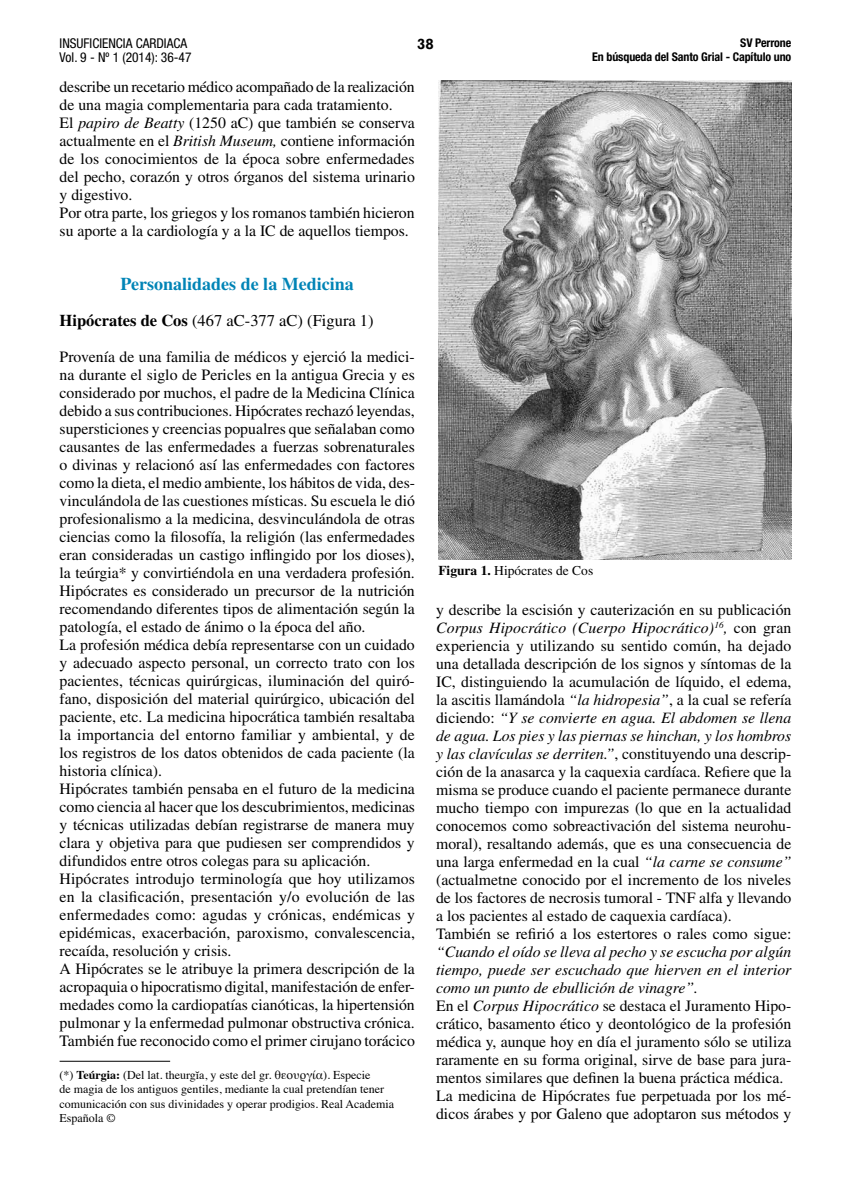
<style>
.page{position:relative;width:851px;height:1191px;background:#fff}
.page>*{position:absolute;margin:0;border:0;box-sizing:border-box;transform-origin:0 0}
.t1{font:700 18px "Times LT Std";color:#0084b6}
.t2{font:16.5px "Times LT Std";color:#000}
.t3{font:15.75px/18px "Times LT Std";color:#000}
.t4{font:700 15px "Rockwell";color:#000}
.t5{font:condensed 13.5px/14.4px "Helvetica Neue LT Std";color:#000}
.t6{font:13.5px "Times LT Std";color:#000}
.t7{font:12px/14.4px "Times";color:#000}
.t8{font:700 condensed 12px/14.4px "Helvetica Neue LT Std";letter-spacing:-.01em;color:#000;text-align:right}
.t9{font:12px "Times LT Std";color:#000}
.s1{font-style:italic}
.s2{font-weight:700}
.s3{font-family:"Times LT Std"}
</style>
<div class="page">
<hr style="left:60px;top:1060px;width:110px;height:1px;background:#000">
<img style="left:438px;top:81px;width:353px;height:478px">
<p class="t5" style="left:60px;top:36px;width:133px">INSUFICIENCIA CARDIACA<br>Vol. 9 - Nº 1 (2014): 36-47</p>
<p class="t4" style="left:417px;top:34px;width:18px">38</p>
<p class="t8" style="left:592px;top:35px;width:201px">SV Perrone<br>En búsqueda del Santo Grial - Capítulo uno</p>
<p class="t3" style="left:60px;top:77px;width:357px">describe un recetario médico acompañado de la realización de una magia complementaria para cada tratamiento.<br>El <span class="s1">papiro de Beatty</span> (1250 aC) que también se conserva actualmente en el <span class="s1">British Museum,</span> contiene información de los conocimientos de la época sobre enfermedades del pecho, corazón y otros órganos del sistema urinario y digestivo.<br>Por otra parte, los griegos y los romanos también hicieron su aporte a la cardiología y a la IC de aquellos tiempos.</p>
<p class="t1" style="left:120px;top:273px;width:235px">Personalidades de la Medicina</p>
<p class="t2" style="left:60px;top:311px;width:315px"><span class="s2">Hipócrates de Cos</span> (467 aC-377 aC) (Figura 1)</p>
<p class="t3" style="left:60px;top:347px;width:357px">Provenía de una familia de médicos y ejerció la medici&shy;na durante el siglo de Pericles en la antigua Grecia y es considerado por muchos, el padre de la Medicina Clínica debido a sus contribuciones. Hipócrates rechazó leyendas, supersticiones y creencias popualres que señalaban como causantes de las enfermedades a fuerzas sobrenaturales o divinas y relacionó así las enfermedades con factores como la dieta, el medio ambiente, los hábitos de vida, des&shy;vinculándola de las cuestiones místicas. Su escuela le dió profesionalismo a la medicina, desvinculándola de otras ciencias como la filosofía, la religión (las enfermedades eran consideradas un castigo inflingido por los dioses), la teúrgia* y convirtiéndola en una verdadera profesión.<br>Hipócrates es considerado un precursor de la nutrición recomendando diferentes tipos de alimentación según la patología, el estado de ánimo o la época del año.<br>La profesión médica debía representarse con un cuidado y adecuado aspecto personal, un correcto trato con los pacientes, técnicas quirúrgicas, iluminación del quiró&shy;fano, disposición del material quirúrgico, ubicación del paciente, etc. La medicina hipocrática también resaltaba la importancia del entorno familiar y ambiental, y de los registros de los datos obtenidos de cada paciente (la historia clínica).<br>Hipócrates también pensaba en el futuro de la medicina como ciencia al hacer que los descubrimientos, medicinas y técnicas utilizadas debían registrarse de manera muy clara y objetiva para que pudiesen ser comprendidos y difundidos entre otros colegas para su aplicación.<br>Hipócrates introdujo terminología que hoy utilizamos en la clasificación, presentación y/o evolución de las enfermedades como: agudas y crónicas, endémicas y epidémicas, exacerbación, paroxismo, convalescencia, recaída, resolución y crisis.<br>A Hipócrates se le atribuye la primera descripción de la acropaquia o hipocratismo digital, manifestación de enfer&shy;medades como la cardiopatías cianóticas, la hipertensión pulmonar y la enfermedad pulmonar obstructiva crónica.<br>También fue reconocido como el primer cirujano torácico</p>
<p class="t6" style="left:438px;top:563px;width:156px"><span class="s2">Figura 1.</span> Hipócrates de Cos</p>
<p class="t3" style="left:436px;top:600px;width:357px">y describe la escisión y cauterización en su publicación <span class="s1">Corpus Hipocrático (Cuerpo Hipocrático)</span><sup>16</sup><span class="s1">,</span> con gran experiencia y utilizando su sentido común, ha dejado una detallada descripción de los signos y síntomas de la IC, distinguiendo la acumulación de líquido, el edema, la ascitis llamándola <span class="s1">“la hidropesia”</span>, a la cual se refería diciendo: <span class="s1">“Y se convierte en agua. El abdomen se llena de agua. Los pies y las piernas se hinchan, y los hombros y las clavículas se derriten.”</span>, constituyendo una descrip&shy;ción de la anasarca y la caquexia cardíaca. Refiere que la misma se produce cuando el paciente permanece durante mucho tiempo con impurezas (lo que en la actualidad conocemos como sobreactivación del sistema neurohu&shy;moral), resaltando además, que es una consecuencia de una larga enfermedad en la cual <span class="s1">“la carne se consume” </span>(actualmetne conocido por el incremento de los niveles de los factores de necrosis tumoral - TNF alfa y llevando a los pacientes al estado de caquexia cardíaca).<br>También se refirió a los estertores o rales como sigue:</p>
<p class="t3" style="left:436px;top:942px;width:357px"><span class="s1">“Cuando el oído se lleva al pecho y se escucha por algún tiempo, puede ser escuchado que hierven en el interior como un punto de ebullición de vinagre”.<br></span>En el <span class="s1">Corpus Hipocrático</span> se destaca el Juramento Hipo&shy;crático, basamento ético y deontológico de la profesión médica y, aunque hoy en día el juramento sólo se utiliza raramente en su forma original, sirve de base para jura&shy;mentos similares que definen la buena práctica médica.<br>La medicina de Hipócrates fue perpetuada por los mé&shy;dicos árabes y por Galeno que adoptaron sus métodos y</p>
<p class="t7" style="left:60px;top:1066px;width:336px">(*) <span class="s2">Teúrgia:</span> (Del lat. theurgĭa, y este del gr. θεουργία). Especie<br>de magia de los antiguos gentiles, mediante la cual pretendían tener comunicación con sus divinidades y operar prodigios. <span class="s3">Real Academia</span></p>
<p class="t9" style="left:60px;top:1111px;width:58px">Española ©</p>
</div>
